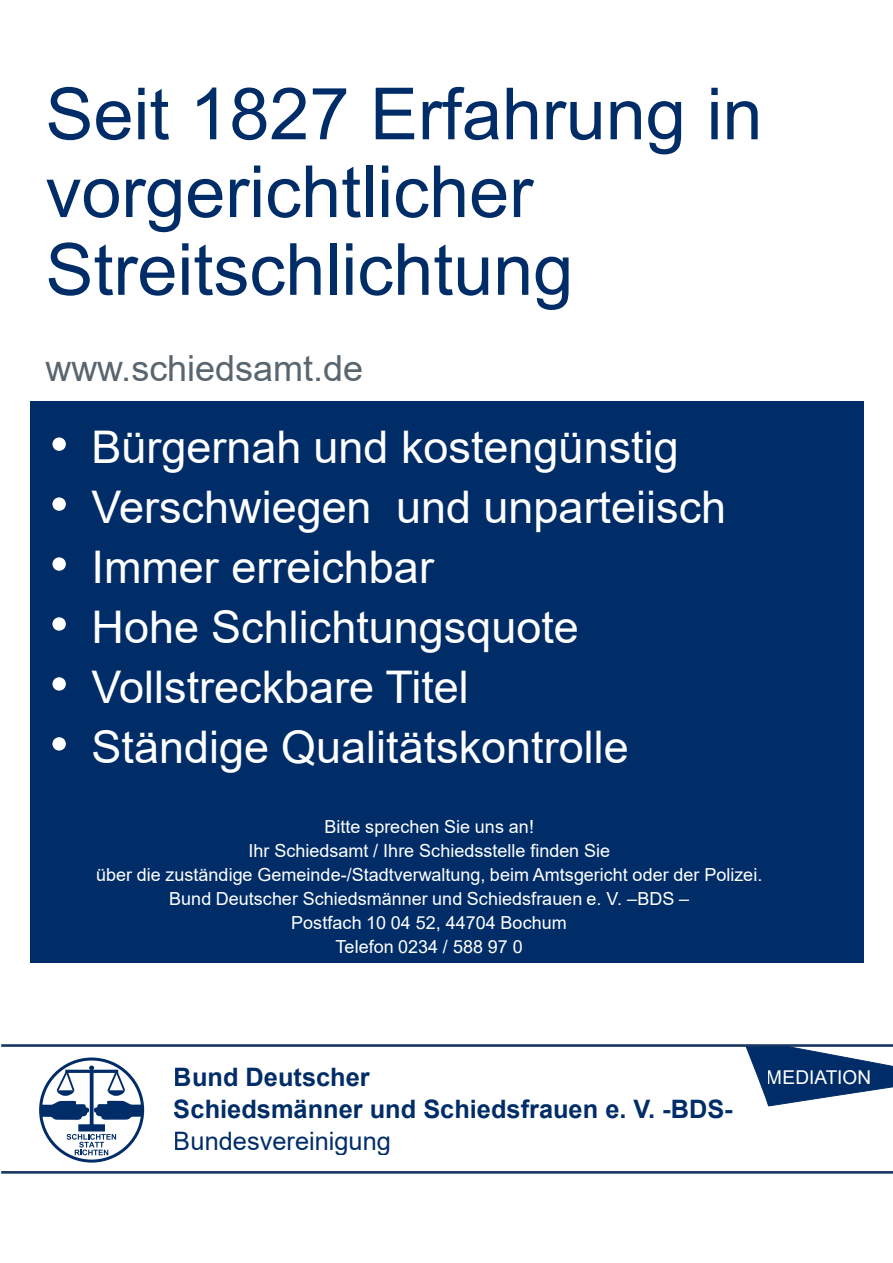
<style>
.page{position:relative;width:893px;height:1263px;background:#fff}
.page>*{position:absolute;margin:0;border:0;box-sizing:border-box;transform-origin:0 0}
.t1{font:72px/77.7px "Arial";color:#002d68}
.t2{font:45px "Arial";color:#fff}
.t3{font:36px "Arial";color:#59656f}
.t4{font:700 25.35px/31.8px "Arial";color:#002d68}
.t5{font:25.35px "Arial";color:#002d68}
.t6{font:19.05px "Arial";color:#fff}
.t7{font:18px/24px "Arial";letter-spacing:.005em;color:#fff;text-align:center}
.s1{font-size:54px}
</style>
<div class="page">
<div style="left:30px;top:401px;width:834px;height:561px;background:#002d68"></div>
<hr style="left:1px;top:1044px;width:892px;height:3px;background:#173863">
<hr style="left:1px;top:1171px;width:892px;height:3px;background:#173863">
<svg style="left:745px;top:1046px;width:148px;height:60px"></svg>
<svg style="left:40px;top:1057px;width:103px;height:98px"></svg>
<h1 class="t1" style="left:45px;top:75px;width:719px">Seit 1827 Erfahrung in vorgerichtlicher<br>Streitschlichtung</h1>
<h3 class="t3" style="left:45px;top:343px;width:319px">www.schiedsamt.de</h3>
<h2 class="t2" style="left:50px;top:416px;width:631px"><span class="s1">•</span> Bürgernah und kostengünstig</h2>
<h2 class="t2" style="left:50px;top:476px;width:678px"><span class="s1">•</span> Verschwiegen und unparteiisch</h2>
<h2 class="t2" style="left:50px;top:536px;width:386px"><span class="s1">•</span> Immer erreichbar</h2>
<h2 class="t2" style="left:50px;top:596px;width:531px"><span class="s1">•</span> Hohe Schlichtungsquote</h2>
<h2 class="t2" style="left:50px;top:656px;width:421px"><span class="s1">•</span> Vollstreckbare Titel</h2>
<h2 class="t2" style="left:50px;top:716px;width:581px"><span class="s1">•</span> Ständige Qualitätskontrolle</h2>
<p class="t7" style="left:96px;top:814px;width:668px">Bitte sprechen Sie uns an!<br>Ihr Schiedsamt / Ihre Schiedsstelle finden Sie<br>über die zuständige Gemeinde-/Stadtverwaltung, beim Amtsgericht oder der Polizei.<br>Bund Deutscher Schiedsmänner und Schiedsfrauen e. V. –BDS –<br>Postfach 10 04 52, 44704 Bochum<br>Telefon 0234 / 588 97 0</p>
<h3 class="t4" style="left:174px;top:1061px;width:560px">Bund Deutscher<br>Schiedsmänner und Schiedsfrauen e. V. -BDS-</h3>
<h3 class="t5" style="left:174px;top:1123px;width:219px">Bundesvereinigung</h3>
<p class="t6" style="left:767px;top:1064px;width:106px">MEDIATION</p>
</div>
